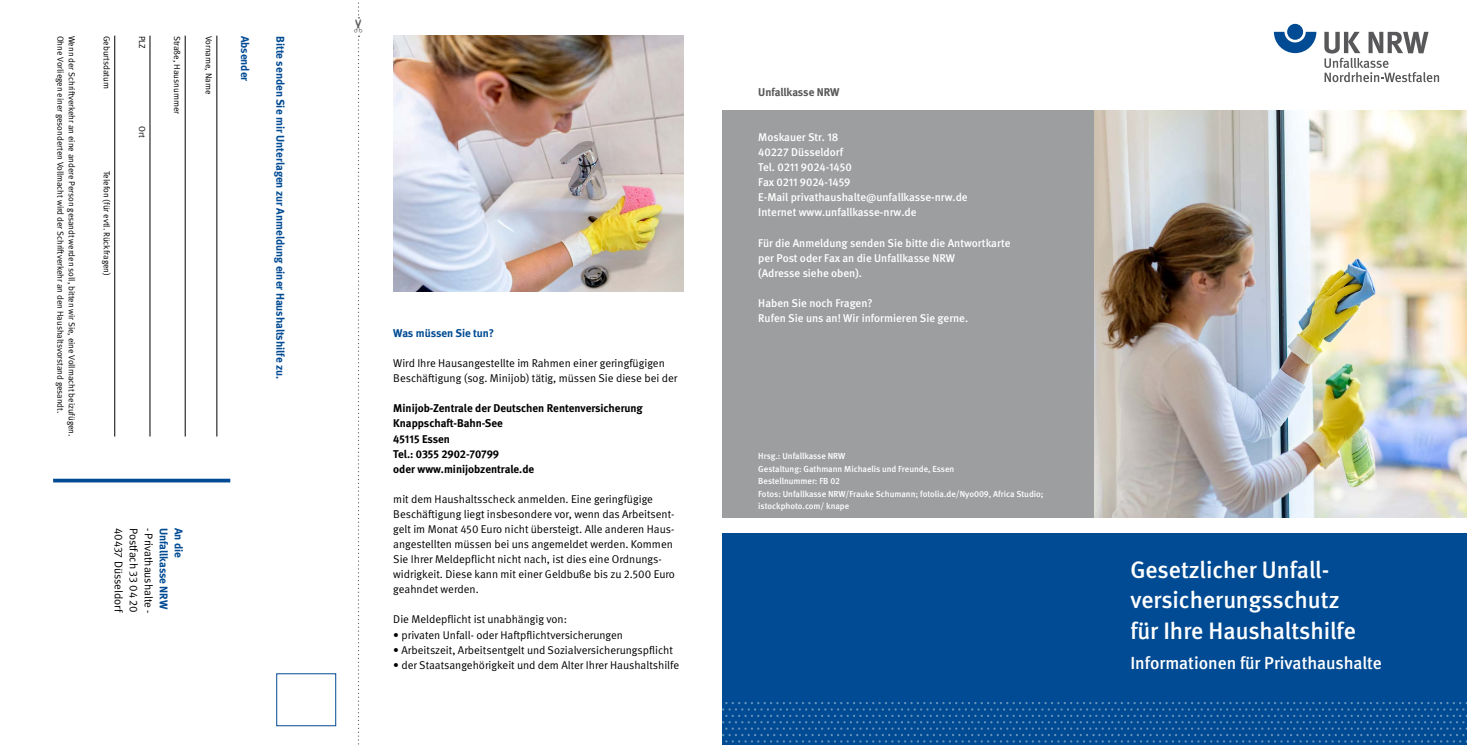
<style>
.page{position:relative;width:1467px;height:745px;background:#fff}
.page>*{position:absolute;margin:0;border:0;box-sizing:border-box;transform-origin:0 0}
._10pt_Unter-Übersc{font:500 23.75px/30.1px "DGUV Meta";color:#fff}
._10pt_Unter-Übersc-2{font:500 17.5px "DGUV Meta";color:#fff}
.fließ{font:11.25px/15px "DGUV Meta";color:#000}
.Adresse{font:500 11.25px/15px "DGUV Meta";color:#fff}
.fließ-2{font:700 11.25px/15px "DGUV Meta";color:#000}
.Adresse-2{font:700 11.25px "DGUV Meta";color:#004b93}
.fließ-3{font:700 11.25px "DGUV Meta";letter-spacing:-.005em;color:#004b93}
.Adresse-3{font:700 11.25px "DGUV Meta";letter-spacing:-.01em;color:#58585a}
.Adresse-4{font:8.75px/11.2px "DGUV Meta";color:#000}
.Adresse-5{font:500 8.75px/12.5px "DGUV Meta";color:#fff}
</style>
<div class="page">
<div style="left:723px;top:111px;width:372px;height:406px;background:#9c9e9f"></div>
<img style="left:393px;top:35px;width:291px;height:256px">
<img style="left:1095px;top:111px;width:372px;height:406px">
<div style="left:723px;top:532px;width:744px;height:212px;background:#004b93"></div>
<svg style="left:723px;top:702px;width:744px;height:40px"></svg>
<svg style="left:1274px;top:32px;width:42px;height:21px"></svg>
<div style="left:1287px;top:24px;width:16px;height:16px;background:#004b93;border-radius:50%"></div>
<svg style="left:1324px;top:32px;width:115px;height:50px"></svg>
<hr style="left:217px;top:36px;width:1px;height:400px;background:#000">
<hr style="left:185px;top:36px;width:1px;height:400px;background:#000">
<hr style="left:150px;top:36px;width:1px;height:400px;background:#000">
<hr style="left:114px;top:36px;width:1px;height:400px;background:#000">
<svg style="left:53px;top:478px;width:177px;height:4px"></svg>
<div style="left:276px;top:673px;width:60px;height:52px;border:1px solid #004b93"></div>
<svg style="left:358px;top:2px;width:2px;height:743px"></svg>
<p class="Adresse-4" style="left:147px;top:36px;width:15px;rotate:90deg">PLZ</p>
<p class="Adresse-4" style="left:183px;top:36px;width:80px;rotate:90deg">Straße, Hausnummer</p>
<p class="Adresse-4" style="left:214px;top:36px;width:60px;rotate:90deg">Vorname, Name</p>
<p class="Adresse-2" style="left:252px;top:36px;width:47px;rotate:90deg">Absender</p>
<p class="Adresse-4" style="left:147px;top:126px;width:13px;rotate:90deg">Ort</p>
<p class="Adresse-4" style="left:77px;top:36px;width:402px;rotate:90deg">Wenn der Schriftverkehr an eine andere Person gesandt werden soll, bitten wir Sie, eine Vollmacht beizufügen.<br>Ohne Vorliegen einer gesonderten Vollmacht wird der Schriftverkehr an den Haushaltsvorstand gesandt.</p>
<p class="Adresse-2" style="left:287px;top:36px;width:344px;rotate:90deg">Bitte senden Sie mir Unterlagen zur Anmeldung einer Haushaltshilfe zu.</p>
<p class="Adresse-4" style="left:112px;top:36px;width:55px;rotate:90deg">Geburtsdatum</p>
<p class="Adresse-4" style="left:112px;top:171px;width:107px;rotate:90deg">Telefon (für evtl. Rückfragen)</p>
<p class="fließ" style="left:126px;top:527px;width:86px;rotate:90deg">40437 Düsseldorf</p>
<p class="fließ" style="left:141px;top:527px;width:86px;rotate:90deg">Postfach 33 04 20</p>
<p class="fließ" style="left:156px;top:527px;width:87px;rotate:90deg">- Privathaushalte -</p>
<p class="fließ-3" style="left:170px;top:527px;width:83px;rotate:90deg">Unfallkasse NRW</p>
<p class="fließ-3" style="left:185px;top:527px;width:32px;rotate:90deg">An die</p>
<p class="Adresse-2" style="left:393px;top:326px;width:102px">Was müssen Sie tun?</p>
<p class="fließ" style="left:393px;top:356px;width:286px">Wird Ihre Hausangestellte im Rahmen einer geringfügigen<br>Beschäftigung (sog. Minijob) tätig, müssen Sie diese bei der</p>
<p class="fließ-2" style="left:393px;top:401px;width:251px">Minijob-Zentrale der Deutschen Rentenversicherung<br>Knappschaft-Bahn-See</p>
<p class="fließ-2" style="left:393px;top:431px;width:142px">45115 Essen<br>Tel.: 0355 2902-70799<br>oder www.minijobzentrale.de</p>
<p class="fließ" style="left:393px;top:491px;width:283px">mit dem Haushaltsscheck anmelden. Eine geringfügige Beschäftigung liegt insbesondere vor, wenn das Arbeitsent&shy;gelt im Monat 450 Euro nicht übersteigt. Alle anderen Haus&shy;angestellten müssen bei uns angemeldet werden. Kommen Sie Ihrer Meldepflicht nicht nach, ist dies eine Ordnungs&shy;widrigkeit. Diese kann mit einer Geldbuße bis zu 2.500 Euro geahndet werden.</p>
<p class="fließ" style="left:393px;top:612px;width:175px">Die Meldepflicht ist unabhängig von:</p>
<p class="fließ" style="left:393px;top:627px;width:231px">• privaten Unfall- oder Haftpflichtversicherungen</p>
<p class="fließ" style="left:393px;top:642px;width:281px">• Arbeitszeit, Arbeitsentgelt und Sozialversicherungspflicht</p>
<p class="fließ" style="left:393px;top:657px;width:287px">• der Staatsangehörigkeit und dem Alter Ihrer Haushaltshilfe</p>
<p class="Adresse-3" style="left:758px;top:85px;width:83px">Unfallkasse NRW</p>
<p class="Adresse" style="left:758px;top:130px;width:87px">Moskauer Str. 18<br>40227 Düsseldorf</p>
<p class="Adresse" style="left:758px;top:160px;width:95px">Tel. 0211 9024-1450</p>
<p class="Adresse" style="left:758px;top:175px;width:94px">Fax 0211 9024-1459</p>
<p class="Adresse" style="left:758px;top:190px;width:211px">E-Mail privathaushalte@unfallkasse-nrw.de</p>
<p class="Adresse" style="left:758px;top:205px;width:160px">Internet www.unfallkasse-nrw.de</p>
<p class="Adresse" style="left:758px;top:235px;width:254px">Für die Anmeldung senden Sie bitte die Antwortkarte per Post oder Fax an die Unfallkasse NRW<br>(Adresse siehe oben).</p>
<p class="Adresse" style="left:758px;top:295px;width:116px">Haben Sie noch Fragen?</p>
<p class="Adresse" style="left:758px;top:311px;width:211px">Rufen Sie uns an! Wir informieren Sie gerne.</p>
<p class="Adresse-5" style="left:758px;top:450px;width:88px">Hrsg.: Unfallkasse NRW</p>
<p class="Adresse-5" style="left:758px;top:462px;width:198px">Gestaltung: Gathmann Michaelis und Freunde, Essen</p>
<p class="Adresse-5" style="left:758px;top:475px;width:83px">Bestellnummer: FB 02</p>
<p class="Adresse-5" style="left:758px;top:487px;width:287px">Fotos: Unfallkasse NRW/Frauke Schumann; fotolia.de/Nyo009, Africa Studio; istockphoto.com/ knape</p>
<p class="_10pt_Unter-Übersc" style="left:1130px;top:555px;width:227px">Gesetzlicher Unfall&shy;versicherungsschutz für Ihre Haushaltshilfe</p>
<p class="_10pt_Unter-Übersc-2" style="left:1130px;top:652px;width:253px">Informationen für Privathaushalte</p>
</div>
